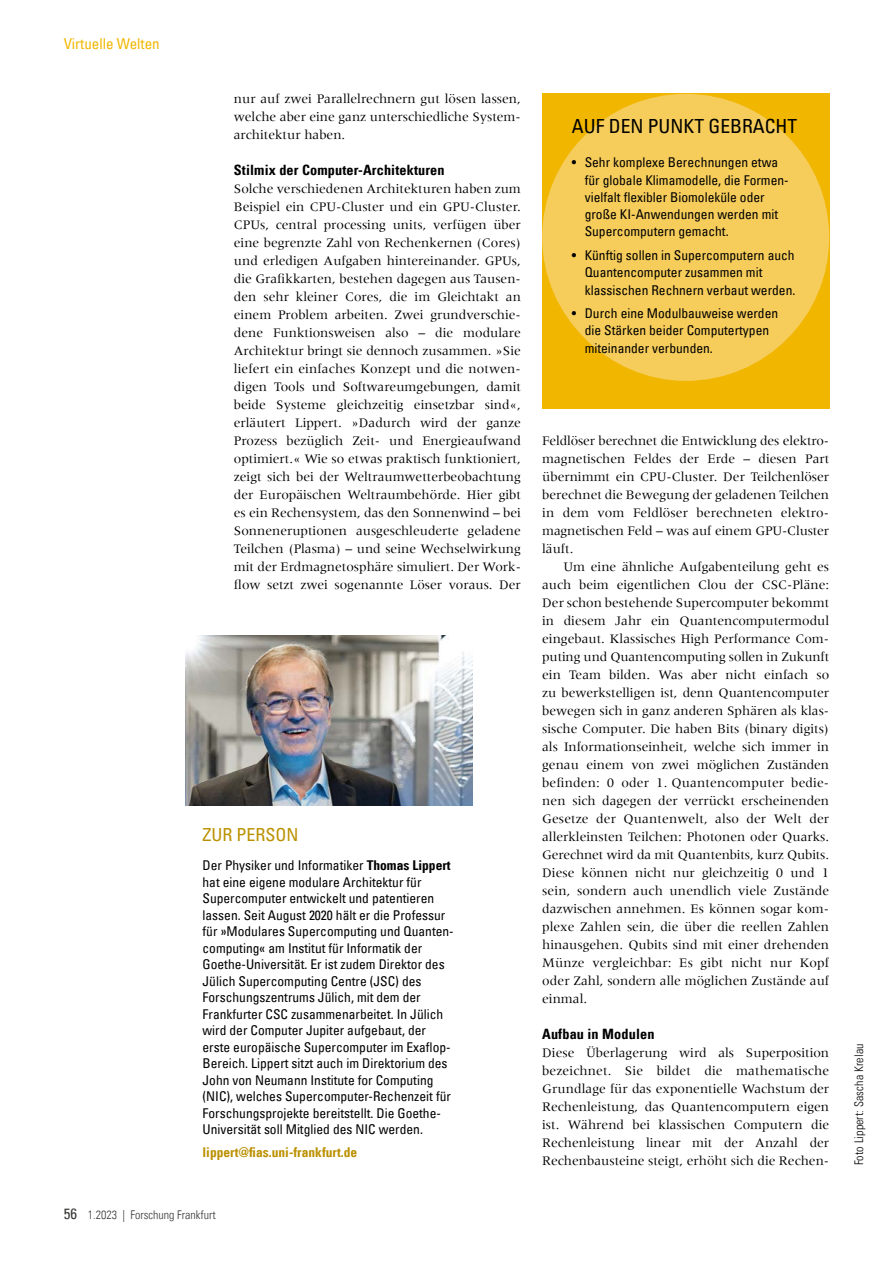
<style>
.page{position:relative;width:893px;height:1263px;background:#fff}
.page>*{position:absolute;margin:0;border:0;box-sizing:border-box;transform-origin:0 0}
.t1{font:condensed 19.5px "Univers Com 57";color:#000}
.t2{font:condensed 18px "Univers Com 57";color:#bb9100}
.t3{font:condensed 15px "Univers Com 57";color:#f1b700}
.t4{font:14.25px "Univers Com 67 Bold Cond";letter-spacing:.01em;color:#000}
.t5{font:13.5px/18px "Meridien";color:#000;text-align:justify}
.t6{font:condensed 13.5px/16.5px "Univers Com 57";color:#000}
.t7{font:13.5px "Univers Com 67 Bold Cond";color:#bb9100}
.t8{font:12px "Univers Com 47 Light Cond";color:#383937}
.t9{font:12px "Univers Com 47 Light Cond";letter-spacing:.01em;color:#000}
.s1{font-family:"Univers Com 67 Bold Cond";font-stretch:normal}
.s2{font-family:"Univers Com 57";font-stretch:condensed;font-size:15px}
</style>
<div class="page">
<div style="left:542px;top:94px;width:287px;height:315px;background:#f1b700"></div>
<div style="left:542px;top:94px;width:287px;height:287px;background:#f6cc5a;border-radius:50%"></div>
<img style="left:185px;top:635px;width:287px;height:170px">
<p class="t3" style="left:64px;top:34px;width:97px">Virtuelle Welten</p>
<p class="t5" style="left:234px;top:90px;width:289px">nur auf zwei Parallelrechnern gut lösen lassen, welche aber eine ganz unterschiedliche System&shy;architektur haben.</p>
<p class="t4" style="left:234px;top:161px;width:212px">Stilmix der Computer-Architekturen</p>
<p class="t5" style="left:234px;top:180px;width:289px">Solche verschiedenen Architekturen haben zum Beispiel ein CPU-Cluster und ein GPU-Cluster.<br>CPUs, central processing units, verfügen über eine begrenzte Zahl von Rechenkernen (Cores) und erledigen Aufgaben hintereinander. GPUs, die Grafikkarten, bestehen dagegen aus Tausen&shy;den sehr kleiner Cores, die im Gleichtakt an einem Problem arbeiten. Zwei grundverschie&shy;dene Funktionsweisen also – die modulare Architektur bringt sie dennoch zusammen. »Sie liefert ein einfaches Konzept und die notwen&shy;digen Tools und Softwareumgebungen, damit beide Systeme gleichzeitig einsetzbar sind«, erläutert Lippert. »Dadurch wird der ganze Prozess bezüglich Zeit- und Energieaufwand optimiert.« Wie so etwas praktisch funktioniert, zeigt sich bei der Weltraumwetterbeobachtung der Europäischen Weltraumbehörde. Hier gibt es ein Rechensystem, das den Sonnenwind – bei Sonneneruptionen ausgeschleuderte geladene Teilchen (Plasma) – und seine Wechselwirkung mit der Erdmagnetosphäre simuliert. Der Work&shy;flow setzt zwei sogenannte Löser voraus. Der</p>
<h2 class="t2" style="left:202px;top:823px;width:98px">ZUR PERSON</h2>
<p class="t6" style="left:202px;top:857px;width:253px">Der Physiker und Informatiker <span class="s1">Thomas Lippert </span>hat eine eigene modulare Architektur für Supercomputer entwickelt und patentieren lassen. Seit August 2020 hält er die Professur für »Modulares Supercomputing und Quanten&shy;computing« am Institut für Informatik der Goethe-Universität. Er ist zudem Direktor des Jülich Supercomputing Centre (JSC) des Forschungszentrums Jülich, mit dem der Frankfurter CSC zusammenarbeitet. In Jülich wird der Computer Jupiter aufgebaut, der erste europäische Supercomputer im Exaflop-Bereich. Lippert sitzt auch im Direktorium des John von Neumann Institute for Computing (NIC), welches Supercomputer-Rechenzeit für Forschungsprojekte bereitstellt. Die Goethe-Universität soll Mitglied des NIC werden.</p>
<p class="t7" style="left:202px;top:1143px;width:156px">lippert@fias.uni-frankfurt.de</p>
<p class="t8" style="left:64px;top:1208px;width:153px"><span class="s2">56</span> 1.2023 | Forschung Frankfurt</p>
<h1 class="t1" style="left:572px;top:114px;width:227px">AUF DEN PUNKT GEBRACHT</h1>
<p class="t6" style="left:585px;top:154px;width:204px;line-height:17.2px;text-indent:-13px">• Sehr komplexe Berechnungen etwa für globale Klimamodelle, die Formen&shy;vielfalt flexibler Biomoleküle oder große KI-Anwendungen werden mit Supercomputern gemacht.</p>
<p class="t6" style="left:585px;top:246px;width:212px;line-height:17.2px;text-indent:-13px">• Künftig sollen in Supercomputern auch<br>Quantencomputer zusammen mit klassischen Rechnern verbaut werden.</p>
<p class="t6" style="left:585px;top:305px;width:195px;line-height:17.2px;text-indent:-13px">• Durch eine Modulbauweise werden die Stärken beider Computertypen miteinander verbunden.</p>
<p class="t5" style="left:542px;top:432px;width:289px;text-align:left">Feldlöser berechnet die Entwicklung des elektro&shy;magnetischen Feldes der Erde – diesen Part übernimmt ein CPU-Cluster. Der Teilchenlöser berechnet die Bewegung der geladenen Teilchen in dem vom Feldlöser berechneten elektro&shy;magnetischen Feld – was auf einem GPU-Cluster läuft.</p>
<p class="t5" style="left:542px;top:558px;width:289px;text-indent:21px">Um eine ähnliche Aufgabenteilung geht es auch beim eigentlichen Clou der CSC-Pläne:<br>Der schon bestehende Supercomputer bekommt in diesem Jahr ein Quantencomputermodul eingebaut. Klassisches High Performance Com&shy;puting und Quantencomputing sollen in Zukunft ein Team bilden. Was aber nicht einfach so zu bewerkstelligen ist, denn Quantencomputer bewegen sich in ganz anderen Sphären als klas&shy;sische Computer. Die haben Bits (binary digits) als Informationseinheit, welche sich immer in genau einem von zwei möglichen Zuständen befinden: 0 oder 1. Quantencomputer bedie&shy;nen sich dagegen der verrückt erscheinenden Gesetze der Quantenwelt, also der Welt der allerkleinsten Teilchen: Photonen oder Quarks.<br>Gerechnet wird da mit Quantenbits, kurz Qubits.<br>Diese können nicht nur gleichzeitig 0 und 1 sein, sondern auch unendlich viele Zustände dazwischen annehmen. Es können sogar kom&shy;plexe Zahlen sein, die über die reellen Zahlen hinausgehen. Qubits sind mit einer drehenden Münze vergleichbar: Es gibt nicht nur Kopf oder Zahl, sondern alle möglichen Zustände auf einmal.</p>
<p class="t4" style="left:542px;top:1025px;width:114px">Aufbau in Modulen</p>
<p class="t5" style="left:542px;top:1044px;width:289px">Diese Überlagerung wird als Superposition bezeichnet. Sie bildet die mathematische Grundlage für das exponentielle Wachstum der Rechenleistung, das Quantencomputern eigen ist. Während bei klassischen Computern die Rechenleistung linear mit der Anzahl der Rechenbausteine steigt, erhöht sich die Rechen-</p>
<p class="t9" style="left:852px;top:1165px;width:123px;rotate:-90deg">Foto Lippert: Sascha Krelau</p>
</div>
